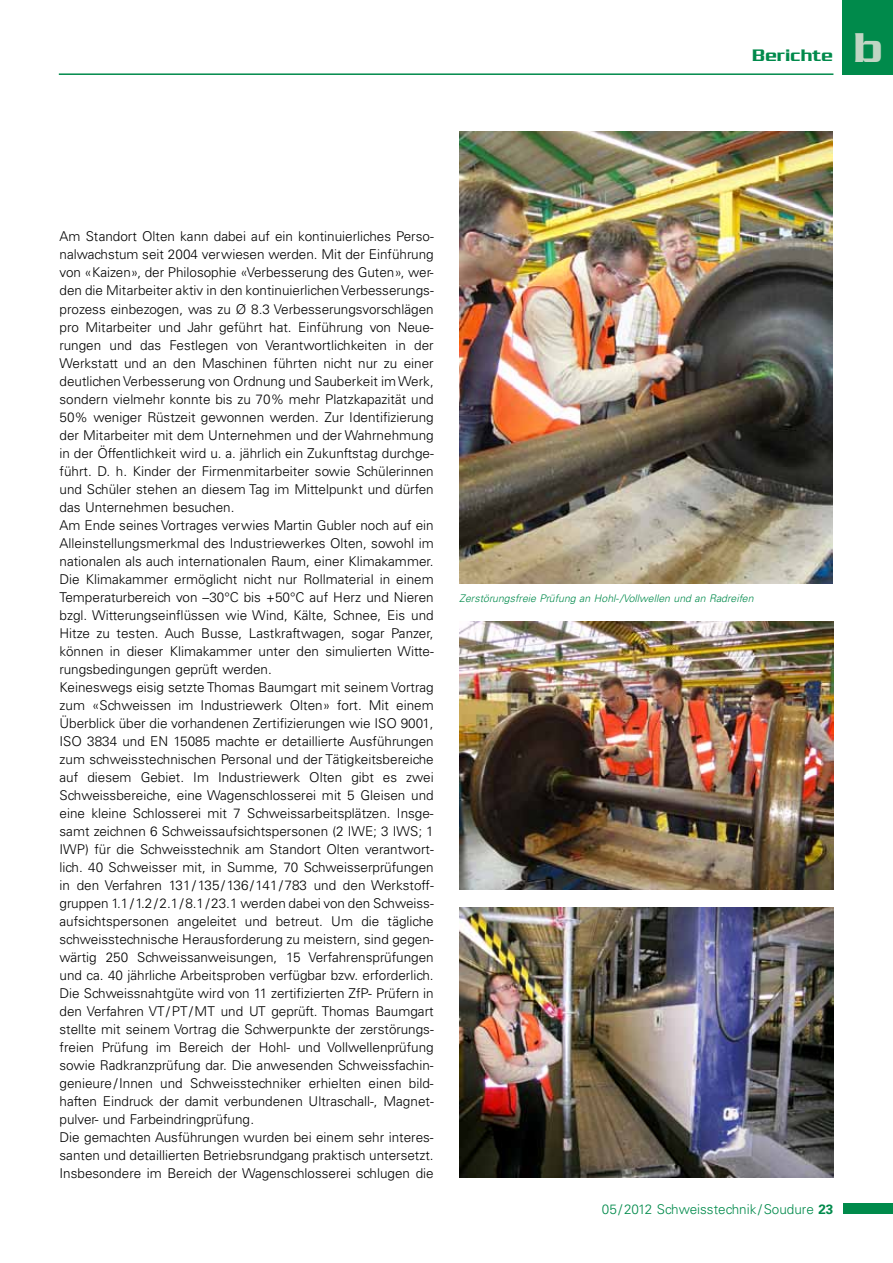
<style>
.page{position:relative;width:893px;height:1263px;background:#fff}
.page>*{position:absolute;margin:0;border:0;box-sizing:border-box;transform-origin:0 0}
.t1{font:500 45px "Serpentine Com";color:#c0d5c3}
.t2{font:500 18px "Serpentine Com";letter-spacing:.01em;color:#008a4b}
.t3{font:300 13.5px/18px "Univers LT Std";color:#000}
.t4{font:300 13.5px "Univers LT Std";color:#008a4b}
.t5{font:italic 300 10.5px "Univers LT Std";color:#008a4b}
.s1{font-weight:700}
</style>
<div class="page">
<hr style="left:59px;top:73px;width:774px;height:2px;background:#008a4b">
<div style="left:843px;top:0;width:50px;height:75px;background:#008a4b"></div>
<div style="left:843px;top:1204px;width:50px;height:10px;background:#008a4b"></div>
<img style="left:460px;top:132px;width:373px;height:452px">
<img style="left:459px;top:621px;width:374px;height:269px">
<img style="left:459px;top:908px;width:374px;height:270px">
<h2 class="t2" style="left:752px;top:45px;width:82px">Berichte</h2>
<h1 class="t1" style="left:854px;top:23px;width:30px">b</h1>
<p class="t3" style="left:60px;top:228px;width:376px">Am Standort Olten kann dabei auf ein kontinuierliches Perso&shy;nalwachstum seit 2004 verwiesen werden. Mit der Einführung von «Kaizen», der Philosophie «Verbesserung des Guten», wer&shy;den die Mitarbeiter aktiv in den kontinuierlichen Verbesserungs&shy;prozess einbezogen, was zu Ø 8.3 Verbesserungsvorschlägen pro Mitarbeiter und Jahr geführt hat. Einführung von Neue&shy;rungen und das Festlegen von Verantwortlichkeiten in der Werkstatt und an den Maschinen führten nicht nur zu einer deutlichen Verbesserung von Ordnung und Sauberkeit im Werk, sondern vielmehr konnte bis zu 70% mehr Platzkapazität und 50% weniger Rüstzeit gewonnen werden. Zur Identifizierung der Mitarbeiter mit dem Unternehmen und der Wahrnehmung in der Öffentlichkeit wird u. a. jährlich ein Zukunftstag durchge&shy;führt. D. h. Kinder der Firmenmitarbeiter sowie Schülerinnen und Schüler stehen an diesem Tag im Mittelpunkt und dürfen das Unternehmen besuchen.<br>Am Ende seines Vortrages verwies Martin Gubler noch auf ein Alleinstellungsmerkmal des Industriewerkes Olten, sowohl im nationalen als auch internationalen Raum, einer Klimakammer.<br>Die Klimakammer ermöglicht nicht nur Rollmaterial in einem Temperaturbereich von –30°C bis +50°C auf Herz und Nieren bzgl. Witterungseinflüssen wie Wind, Kälte, Schnee, Eis und Hitze zu testen. Auch Busse, Lastkraftwagen, sogar Panzer, können in dieser Klimakammer unter den simulierten Witte&shy;rungsbedingungen geprüft werden.<br>Keineswegs eisig setzte Thomas Baumgart mit seinem Vortrag zum «Schweissen im Industriewerk Olten» fort. Mit einem Überblick über die vorhandenen Zertifizierungen wie ISO 9001, ISO 3834 und EN 15085 machte er detaillierte Ausführungen zum schweisstechnischen Personal und der Tätigkeitsbereiche auf diesem Gebiet. Im Industriewerk Olten gibt es zwei Schweissbereiche, eine Wagenschlosserei mit 5 Gleisen und eine kleine Schlosserei mit 7 Schweissarbeitsplätzen. Insge&shy;samt zeichnen 6 Schweissaufsichtspersonen (2 IWE; 3 IWS; 1<br>IWP) für die Schweisstechnik am Standort Olten verantwort&shy;lich. 40 Schweisser mit, in Summe, 70 Schweisserprüfungen in den Verfahren 131/135/136/141/783 und den Werkstoff&shy;gruppen 1.1/1.2/2.1/8.1/23.1 werden dabei von den Schweiss&shy;aufsichtspersonen angeleitet und betreut. Um die tägliche schweisstechnische Herausforderung zu meistern, sind gegen&shy;wärtig 250 Schweissanweisungen, 15 Verfahrensprüfungen und ca. 40 jährliche Arbeitsproben verfügbar bzw. erforderlich.<br>Die Schweissnahtgüte wird von 11 zertifizierten ZfP- Prüfern in den Verfahren VT/PT/MT und UT geprüft. Thomas Baumgart stellte mit seinem Vortrag die Schwerpunkte der zerstörungs&shy;freien Prüfung im Bereich der Hohl- und Vollwellenprüfung sowie Radkranzprüfung dar. Die anwesenden Schweissfachin&shy;genieure/Innen und Schweisstechniker erhielten einen bild&shy;haften Eindruck der damit verbundenen Ultraschall-, Magnet&shy;pulver- und Farbeindringprüfung.<br>Die gemachten Ausführungen wurden bei einem sehr interes&shy;santen und detaillierten Betriebsrundgang praktisch untersetzt.<br>Insbesondere im Bereich der Wagenschlosserei schlugen die</p>
<p class="t5" style="left:459px;top:592px;width:296px">Zerstörungsfreie Prüfung an Hohl-/Vollwellen und an Radreifen</p>
<p class="t4" style="left:602px;top:1201px;width:233px">05/2012 Schweisstechnik/Soudure <span class="s1">23</span></p>
</div>
